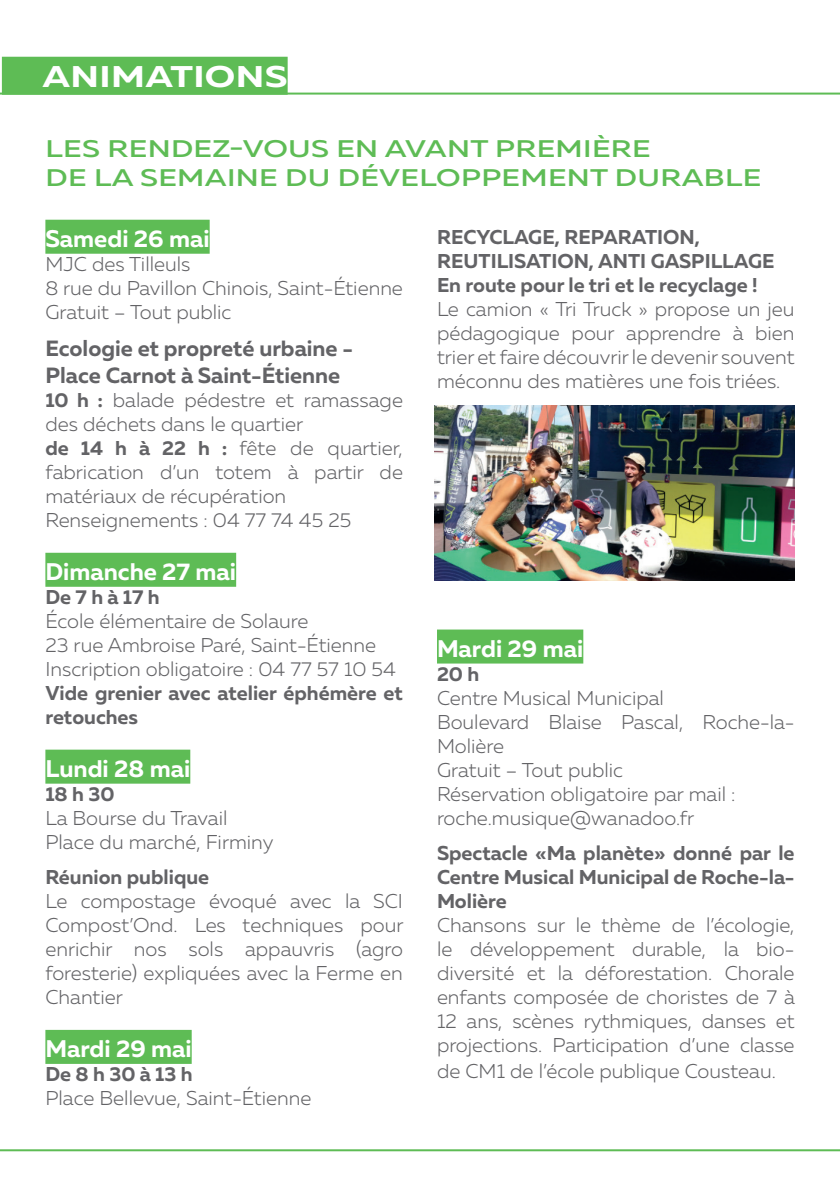
<style>
.page{position:relative;width:840px;height:1191px;background:#fff}
.page>*{position:absolute;margin:0;border:0;box-sizing:border-box;transform-origin:0 0}
.t1{font:700 29.8px "Muller";letter-spacing:.01em;color:#fff;scale:1.25 1}
.t2{font:500 24px/28.8px "Muller";letter-spacing:.01em;color:#5ebc55;scale:1.25 1}
.t3{font:700 24px "Muller";color:#fff}
.t4{font:700 22px/26.4px "Muller";color:#636366}
.t5{font:300 20px/24px "Muller";color:#636366}
.t6{font:700 20px/24px "Muller";color:#636366}
.s1{font-weight:700}
</style>
<div class="page">
<div style="left:45px;top:220px;width:164px;height:34px;background:#5ebc55"></div>
<div style="left:45px;top:553px;width:191px;height:34px;background:#5ebc55"></div>
<div style="left:45px;top:749px;width:145px;height:34px;background:#5ebc55"></div>
<div style="left:45px;top:1030px;width:146px;height:34px;background:#5ebc55"></div>
<div style="left:437px;top:629px;width:146px;height:34px;background:#5ebc55"></div>
<div style="left:2px;top:57px;width:285px;height:38px;background:#5ebc55"></div>
<hr style="left:0;top:93px;width:839px;height:2px;background:#5ebc55">
<hr style="left:0;top:1149px;width:839px;height:2px;background:#5ebc55">
<img style="left:434px;top:405px;width:360px;height:175px">
<h1 class="t1" style="left:42px;top:58px;width:197px">ANIMATIONS</h1>
<p class="t2" style="left:46px;top:134px;width:574px">LES RENDEZ-VOUS EN AVANT PREMIÈRE<br>DE LA SEMAINE DU DÉVELOPPEMENT DURABLE</p>
<p class="t3" style="left:45px;top:223px;width:166px">Samedi 26 mai</p>
<p class="t5" style="left:45px;top:252px;width:359px">MJC des Tilleuls<br>8 rue du Pavillon Chinois, Saint-Étienne<br>Gratuit – Tout public</p>
<p class="t4" style="left:45px;top:335px;width:309px">Ecologie et propreté urbaine -<br>Place Carnot à Saint-Étienne</p>
<p class="t5" style="left:45px;top:388px;width:359px"><span class="s1">10 h :</span> balade pédestre et ramassage des déchets dans le quartier<br><span class="s1">de 14 h à 22 h :</span> fête de quartier, fabrication d’un totem à partir de matériaux de récupération<br>Renseignements : 04 77 74 45 25</p>
<p class="t3" style="left:45px;top:556px;width:192px">Dimanche 27 mai</p>
<p class="t6" style="left:45px;top:585px;width:116px">De 7 h à 17 h</p>
<p class="t5" style="left:45px;top:608px;width:352px">École élémentaire de Solaure<br>23 rue Ambroise Paré, Saint-Étienne<br>Inscription obligatoire : 04 77 57 10 54</p>
<p class="t6" style="left:45px;top:681px;width:359px">Vide grenier avec atelier éphémère et retouches</p>
<p class="t3" style="left:45px;top:753px;width:146px">Lundi 28 mai</p>
<p class="t6" style="left:45px;top:781px;width:71px">18 h 30</p>
<p class="t5" style="left:45px;top:805px;width:229px">La Bourse du Travail<br>Place du marché, Firminy</p>
<p class="t6" style="left:45px;top:865px;width:165px">Réunion publique</p>
<p class="t5" style="left:45px;top:889px;width:359px;text-align:justify">Le compostage évoqué avec la SCI Compost’Ond. Les techniques pour enrichir nos sols appauvris (agro foresterie) expliquées avec la Ferme en Chantier</p>
<p class="t3" style="left:45px;top:1033px;width:148px">Mardi 29 mai</p>
<p class="t6" style="left:45px;top:1061px;width:149px">De 8 h 30 à 13 h</p>
<p class="t5" style="left:45px;top:1085px;width:267px">Place Bellevue, Saint-Étienne</p>
<p class="t6" style="left:437px;top:224px;width:339px">RECYCLAGE, REPARATION,<br>REUTILISATION, ANTI GASPILLAGE<br>En route pour le tri et le recyclage !</p>
<p class="t5" style="left:437px;top:296px;width:359px;text-align:justify">Le camion « Tri Truck » propose un jeu pédagogique pour apprendre à bien trier et faire découvrir le devenir souvent méconnu des matières une fois triées.</p>
<p class="t3" style="left:437px;top:633px;width:148px">Mardi 29 mai</p>
<p class="t6" style="left:437px;top:661px;width:44px">20 h</p>
<p class="t5" style="left:437px;top:685px;width:359px">Centre Musical Municipal<br>Boulevard Blaise Pascal, Roche-la-<br>Molière<br>Gratuit – Tout public<br>Réservation obligatoire par mail : roche.musique@wanadoo.fr</p>
<p class="t6" style="left:437px;top:841px;width:359px;text-align:justify">Spectacle «Ma planète» donné par le Centre Musical Municipal de Roche-la-Molière</p>
<p class="t5" style="left:437px;top:913px;width:359px;text-align:justify">Chansons sur le thème de l’écologie, le développement durable, la bio&shy;diversité et la déforestation. Chorale enfants composée de choristes de 7 à 12 ans, scènes rythmiques, danses et projections. Participation d’une classe</p>
<p class="t5" style="left:437px;top:1059px;width:340px">de CM1 de l’école publique Cousteau.</p>
</div>
